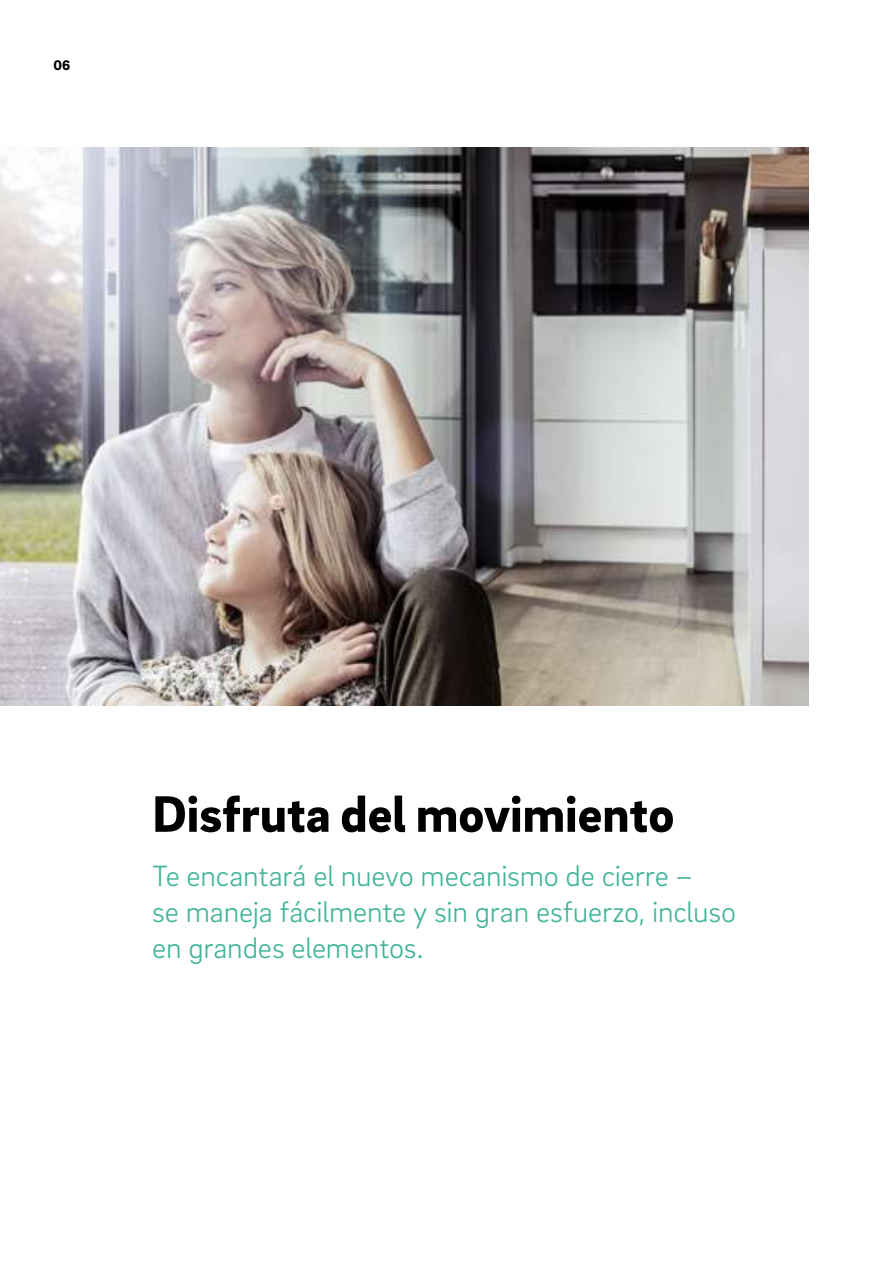
<style>
.page{position:relative;width:893px;height:1263px;background:#fff}
.page>*{position:absolute;margin:0;border:0;box-sizing:border-box;transform-origin:0 0}
.t1{font:900 52.5px "Brix Sans";color:#000}
.t2{font:300 30px/36px "Brix Sans";letter-spacing:-.005em;color:#3fb498}
.t3{font:900 14.25px "Brix Sans";color:#000}
</style>
<div class="page">
<img style="left:0;top:148px;width:809px;height:558px">
<p class="t3" style="left:53px;top:56px;width:18px">06</p>
<h1 class="t1" style="left:152px;top:779px;width:524px">Disfruta del movimiento</h1>
<p class="t2" style="left:152px;top:856px;width:585px">Te encantará el nuevo mecanismo de cierre –<br>se maneja fácilmente y sin gran esfuerzo, incluso en grandes elementos.</p>
</div>
